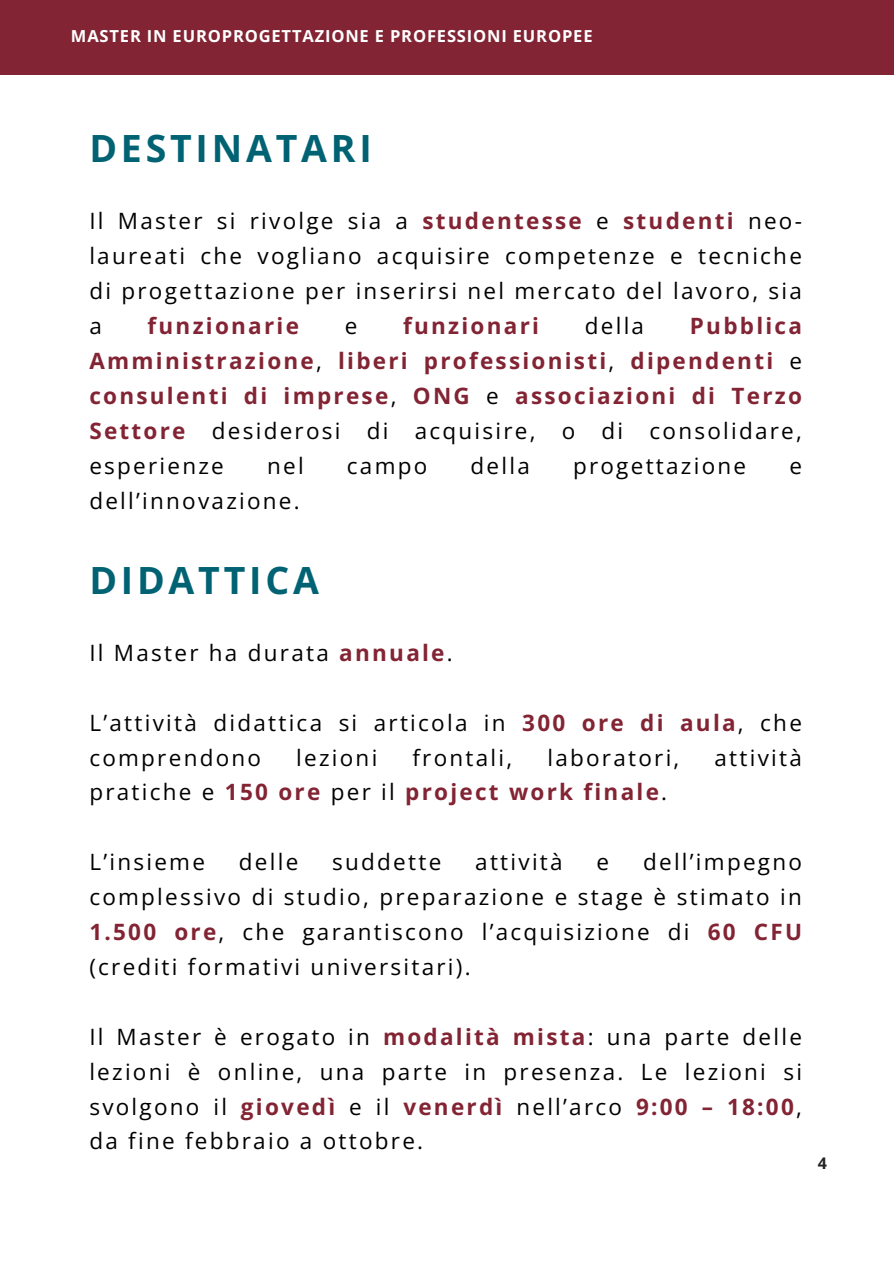
<style>
.page{position:relative;width:894px;height:1264px;background:#fff}
.page>*{position:absolute;margin:0;border:0;box-sizing:border-box;transform-origin:0 0}
.t1{font:700 37.5px "Open Sans";letter-spacing:.1em;color:#006272}
.t2{font:22.5px/34.8px "Open Sans";letter-spacing:.1em;color:#000;text-align:justify}
.t3{font:700 22.5px/34.8px "Open Sans";letter-spacing:.1em;color:#822433;text-align:justify}
.t4{font:700 16.5px "Open Sans";letter-spacing:.05em;color:#fff}
.t5{font:700 16.05px "Open Sans";color:#222}
.s1{font-weight:700;color:#822433}
.s2{font-weight:400;color:#000}
</style>
<div class="page">
<div style="left:0;top:0;width:893px;height:74px;background:#822433"></div>
<p class="t4" style="left:71px;top:25px;width:523px">MASTER IN EUROPROGETTAZIONE E PROFESSIONI EUROPEE</p>
<h1 class="t1" style="left:89px;top:122px;width:284px">DESTINATARI</h1>
<p class="t2" style="left:89px;top:203px;width:714px">Il Master si rivolge sia a <span class="s1">studentesse</span> e <span class="s1">studenti</span> neo&shy;laureati che vogliano acquisire competenze e tecniche di progettazione per inserirsi nel mercato del lavoro, sia a</p>
<p class="t3" style="left:148px;top:308px;width:153px">funzionarie</p>
<p class="t2" style="left:345px;top:308px;width:14px">e</p>
<p class="t3" style="left:403px;top:308px;width:137px">funzionari</p>
<p class="t2" style="left:584px;top:308px;width:61px">della</p>
<p class="t3" style="left:89px;top:308px;width:714px;text-indent:600px">Pubblica Amministrazione<span class="s2">,</span> liberi professionisti<span class="s2">,</span> dipendenti <span class="s2">e </span>consulenti di imprese<span class="s2">,</span> ONG <span class="s2">e</span> associazioni di Terzo Settore <span class="s2">desiderosi di acquisire, o di consolidare, esperienze</span></p>
<p class="t2" style="left:267px;top:447px;width:38px">nel</p>
<p class="t2" style="left:347px;top:447px;width:82px">campo</p>
<p class="t2" style="left:470px;top:447px;width:61px">della</p>
<p class="t2" style="left:573px;top:447px;width:175px">progettazione</p>
<p class="t2" style="left:789px;top:447px;width:14px">e</p>
<p class="t2" style="left:89px;top:482px;width:212px">dell’innovazione.</p>
<h2 class="t1" style="left:89px;top:554px;width:231px">DIDATTICA</h2>
<h1 class="t2" style="left:89px;top:634px;width:365px">Il Master ha durata <span class="s1">annuale</span>.</h1>
<h2 class="t2" style="left:89px;top:704px;width:714px">L’attività didattica si articola in <span class="s1">300 ore di aula</span>, che comprendono</h2>
<h2 class="t2" style="left:296px;top:739px;width:83px">lezioni</h2>
<h2 class="t2" style="left:412px;top:739px;width:101px">frontali,</h2>
<h2 class="t2" style="left:547px;top:739px;width:133px">laboratori,</h2>
<h2 class="t2" style="left:714px;top:739px;width:89px">attività</h2>
<h2 class="t3" style="left:89px;top:774px;width:579px"><span class="s2">pratiche e</span> 150 ore <span class="s2">per il</span> project work finale<span class="s2">.</span></h2>
<h2 class="t2" style="left:89px;top:844px;width:117px">L’insieme</h2>
<h2 class="t2" style="left:239px;top:844px;width:61px">delle</h2>
<h2 class="t2" style="left:332px;top:844px;width:111px">suddette</h2>
<h2 class="t2" style="left:475px;top:844px;width:89px">attività</h2>
<h2 class="t2" style="left:596px;top:844px;width:14px">e</h2>
<h2 class="t2" style="left:89px;top:844px;width:714px;text-indent:553px">dell’impegno complessivo di studio, preparazione e stage è stimato in <span class="s1">1.500 ore</span>, che garantiscono l’acquisizione di <span class="s1">60 CFU </span>(crediti formativi universitari).</h2>
<h2 class="t2" style="left:89px;top:1018px;width:714px">Il Master è erogato in <span class="s1">modalità mista</span>: una parte delle lezioni è online, una parte in presenza. Le lezioni si svolgono il <span class="s1">giovedì</span> e il <span class="s1">venerdì</span> nell’arco <span class="s1">9:00 – 18:00</span>, da fine febbraio a ottobre.</h2>
<h2 class="t5" style="left:817px;top:1151px;width:11px">4</h2>
</div>
